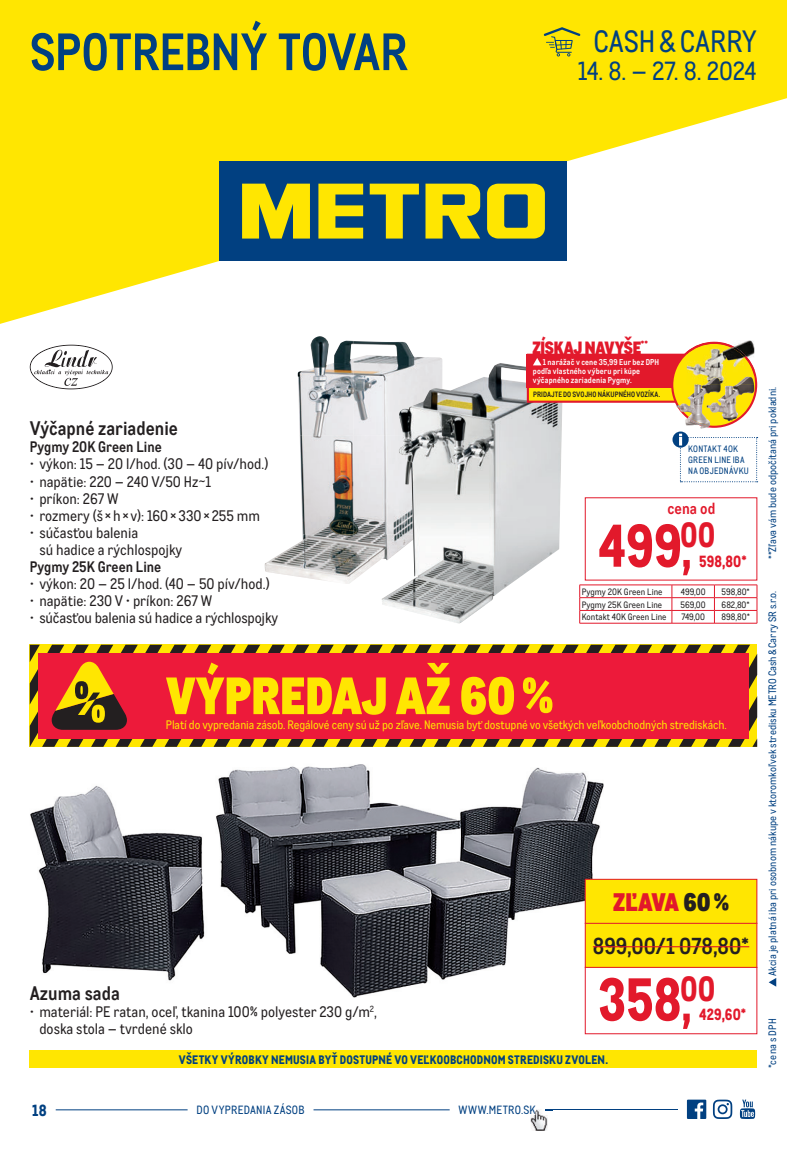
<style>
.page{position:relative;width:787px;height:1149px;background:#fff}
.page>*{position:absolute;margin:0;border:0;box-sizing:border-box;transform-origin:0 0}
.t1{font:800 58.5px "CA Metro";letter-spacing:-.005em;color:#e2192b;scale:.95 1}
.t2{font:700 51px "CA Metro";letter-spacing:-.01em;color:#014081}
.t3{font:900 51px "CA Metro";color:#ffe601}
.t4{font:30px "CA Metro";color:#014081}
.t5{font:25.5px "CA Metro";letter-spacing:-.01em;color:#014081}
.t6{font:900 24.75px "CA Metro";color:#e2192b}
.t7{font:700 22.5px "CA Metro";letter-spacing:-.005em;color:#231f20}
.t8{font:700 19.2px "CA Metro";color:#231f20}
.t9{font:900 17.25px "CA Metro";letter-spacing:-.015em;color:#e2192b}
.t10{font:800 15.75px "CA Metro";letter-spacing:.005em;color:#e2192b;scale:.95 1}
.t11{font:700 15.75px "CA Metro";color:#e2192b}
.t12{font:800 15.75px "CA Metro";color:#014081}
.t13{font:14.85px/17.1px "CA Metro";color:#231f20}
.t14{font:700 14.85px "CA Metro";color:#231f20}
.t15{font:12px "CA Metro";letter-spacing:-.01em;color:#ffe601}
.t16{font:800 12px "CA Metro";letter-spacing:.015em;color:#014081}
.t17{font:11.7px "CA Metro";letter-spacing:.02em;color:#014081}
.t18{font:10.5px "CA Metro";color:#014081}
.t19{font:9px "CA Metro";color:#231f20}
.t20{font:9px/10.8px "CA Metro";letter-spacing:.025em;color:#014081}
.t21{font:700 8.25px/9px "CA Metro";letter-spacing:.015em;color:#fff}
.t22{font:700 7.5px "CA Metro";letter-spacing:.005em;color:#231f20}
.s1{font-weight:700}
.s2{color:#231f20}
</style>
<div class="page">
<svg style="left:0;top:0;width:787px;height:324px;fill:#ffe601"></svg>
<svg style="left:30px;top:644px;width:727px;height:102px;background:#d83130"></svg>
<img style="left:298px;top:336px;width:55px;height:99px">
<img style="left:353px;top:341px;width:89px;height:94px">
<img style="left:300px;top:435px;width:82px;height:99px">
<img style="left:264px;top:534px;width:118px;height:50px">
<img style="left:382px;top:363px;width:180px;height:260px">
<img style="left:30px;top:764px;width:573px;height:233px">
<svg style="left:768px;top:978px;width:8px;height:8px"></svg>
<hr style="left:579px;top:584px;width:93px;height:1px;background:#e2192b">
<hr style="left:672px;top:584px;width:42px;height:1px;background:#e2192b">
<hr style="left:714px;top:584px;width:43px;height:1px;background:#e2192b">
<hr style="left:579px;top:597px;width:93px;height:1px;background:#e2192b">
<hr style="left:672px;top:597px;width:42px;height:1px;background:#e2192b">
<hr style="left:714px;top:597px;width:43px;height:1px;background:#e2192b">
<hr style="left:579px;top:610px;width:93px;height:1px;background:#e2192b">
<svg style="left:579px;top:585px;width:1px;height:37px"></svg>
<hr style="left:672px;top:610px;width:42px;height:1px;background:#e2192b">
<svg style="left:671px;top:585px;width:1px;height:37px"></svg>
<hr style="left:714px;top:610px;width:43px;height:1px;background:#e2192b">
<svg style="left:714px;top:585px;width:1px;height:37px"></svg>
<svg style="left:756px;top:585px;width:1px;height:37px"></svg>
<hr style="left:579px;top:622px;width:178px;height:1px;background:#e2192b">
<img style="left:587px;top:968px;width:16px;height:29px">
<div style="left:585px;top:966px;width:172px;height:67px;border:1px solid #e2192b"></div>
<div style="left:585px;top:923px;width:172px;height:44px;background:#ffe601"></div>
<hr style="left:593px;top:945px;width:156px;height:2px;background:#e2192b">
<div style="left:585px;top:922px;width:172px;height:45px;border:1px solid #e2192b"></div>
<div style="left:585px;top:879px;width:172px;height:44px;background:#ffe601"></div>
<div style="left:585px;top:878px;width:172px;height:45px;border:1px solid #e2192b"></div>
<div style="left:220px;top:161px;width:347px;height:100px;background:#014081"></div>
<svg style="left:242px;top:183px;width:68px;height:55px"></svg>
<svg style="left:425px;top:183px;width:55px;height:55px"></svg>
<svg style="left:318px;top:183px;width:45px;height:55px"></svg>
<svg style="left:370px;top:183px;width:49px;height:55px"></svg>
<svg style="left:487px;top:183px;width:58px;height:55px"></svg>
<svg style="left:30px;top:344px;width:83px;height:45px"></svg>
<svg style="left:527px;top:347px;width:230px;height:80px"></svg>
<img style="left:686px;top:376px;width:49px;height:9px">
<img style="left:686px;top:341px;width:68px;height:35px">
<img style="left:678px;top:385px;width:37px;height:40px">
<img style="left:676px;top:405px;width:34px;height:22px">
<img style="left:694px;top:377px;width:26px;height:8px">
<img style="left:706px;top:385px;width:29px;height:36px">
<img style="left:735px;top:376px;width:19px;height:9px">
<svg style="left:672px;top:431px;width:16px;height:16px"></svg>
<svg style="left:679px;top:433px;width:78px;height:49px"></svg>
<svg style="left:543px;top:27px;width:37px;height:29px"></svg>
<hr style="left:56px;top:1109px;width:132px;height:1px;background:#014081">
<hr style="left:313px;top:1109px;width:136px;height:1px;background:#014081">
<hr style="left:546px;top:1109px;width:131px;height:1px;background:#014081">
<svg style="left:713px;top:1099px;width:19px;height:19px"></svg>
<svg style="left:687px;top:1099px;width:19px;height:19px"></svg>
<svg style="left:740px;top:1099px;width:15px;height:19px"></svg>
<img style="left:530px;top:1109px;width:22px;height:21px">
<svg style="left:530px;top:1109px;width:6px;height:4px"></svg>
<div style="left:30px;top:1049px;width:727px;height:18px;background:#ffe601"></div>
<h2 class="t2" style="left:30px;top:33px;width:379px">SPOTREBNÝ TOVAR</h2>
<h3 class="t4" style="left:593px;top:30px;width:165px">CASH &amp; CARRY</h3>
<h3 class="t5" style="left:578px;top:62px;width:180px">14. 8. – 27. 8. 2024</h3>
<p class="t8" style="left:30px;top:421px;width:150px">Výčapné zariadenie</p>
<p class="t14" style="left:30px;top:441px;width:134px">Pygmy 20K Green Line</p>
<p class="t13" style="left:30px;top:457px;width:240px">• výkon: 15 – 20 l/hod. (30 – 40 pív/hod.)</p>
<p class="t13" style="left:30px;top:474px;width:183px">• napätie: 220 – 240 V/50 Hz~1</p>
<p class="t13" style="left:30px;top:491px;width:90px">• príkon: 267 W</p>
<p class="t13" style="left:30px;top:508px;width:232px">• rozmery (š × h × v): 160 × 330 × 255 mm</p>
<p class="t13" style="left:39px;top:525px;width:144px;text-indent:-10px">• súčasťou balenia<br>sú hadice a rýchlospojky</p>
<p class="t14" style="left:30px;top:561px;width:133px">Pygmy 25K Green Line</p>
<p class="t13" style="left:30px;top:576px;width:241px">• výkon: 20 – 25 l/hod. (40 – 50 pív/hod.)</p>
<p class="t13" style="left:30px;top:593px;width:184px">• napätie: 230 V • príkon: 267 W</p>
<p class="t13" style="left:30px;top:610px;width:250px">• súčasťou balenia sú hadice a rýchlospojky</p>
<p class="t9" style="left:532px;top:341px;width:117px">ZÍSKAJ NAVYŠE<sup>**</sup></p>
<p class="t22" style="left:533px;top:392px;width:128px">PRIDAJTE DO SVOJHO NÁKUPNÉHO VOZÍKA.</p>
<p class="t21" style="left:533px;top:359px;width:128px;text-indent:10px">1 narážač v cene 35,99 Eur bez DPH podľa vlastného výberu pri kúpe výčapného zariadenia Pygmy.</p>
<p class="t20" style="left:688px;top:444px;width:62px">KONTAKT 40K<br>GREEN LINE IBA<br>NA OBJEDNÁVKU</p>
<p class="t11" style="left:667px;top:502px;width:49px">cena od</p>
<h1 class="t1" style="left:598px;top:524px;width:125px">499<span class="s1">,</span><sup>00</sup></h1>
<p class="t10" style="left:699px;top:555px;width:52px">598,80 *</p>
<p class="t19" style="left:582px;top:588px;width:82px">Pygmy 20K Green Line</p>
<p class="t19" style="left:680px;top:588px;width:26px">499,00</p>
<p class="t19" style="left:721px;top:588px;width:30px">598,80 *</p>
<p class="t19" style="left:582px;top:601px;width:82px">Pygmy 25K Green Line</p>
<p class="t19" style="left:680px;top:601px;width:27px">569,00</p>
<p class="t19" style="left:721px;top:601px;width:30px">682,80 *</p>
<p class="t19" style="left:582px;top:613px;width:86px">Kontakt 40K Green Line</p>
<p class="t19" style="left:681px;top:613px;width:25px">749,00</p>
<p class="t19" style="left:721px;top:613px;width:30px">898,80 *</p>
<h2 class="t3" style="left:166px;top:677px;width:389px">VÝPREDAJ AŽ 60 %</h2>
<p class="t15" style="left:166px;top:719px;width:562px">Platí do vypredania zásob. Regálové ceny sú už po zľave. Nemusia byť dostupné vo všetkých veľkoobchodných strediskách.</p>
<h3 class="t6" style="left:613px;top:893px;width:117px">ZĽAVA <span class="s2">60 %</span></h3>
<p class="t8" style="left:30px;top:985px;width:92px">Azuma sada</p>
<p class="t13" style="left:39px;top:1004px;width:339px;text-indent:-10px">• materiál: PE ratan, oceľ, tkanina 100% polyester 230 g/m<sup>2</sup>, doska stola – tvrdené sklo</p>
<h3 class="t7" style="left:593px;top:937px;width:158px">899,00 / 1 078,80 *</h3>
<h1 class="t1" style="left:598px;top:978px;width:125px">358<span class="s1">,</span><sup>00</sup></h1>
<p class="t10" style="left:699px;top:1008px;width:51px">429,60 *</p>
<p class="t16" style="left:179px;top:1054px;width:430px">VŠETKY VÝROBKY NEMUSIA BYŤ DOSTUPNÉ VO VEĽKOOBCHODNOM STREDISKU ZVOLEN.</p>
<p class="t12" style="left:32px;top:1103px;width:16px">18</p>
<p class="t17" style="left:196px;top:1105px;width:110px">DO VYPREDANIA ZÁSOB</p>
<p class="t17" style="left:458px;top:1105px;width:79px">WWW.METRO.SK</p>
<p class="t18" style="left:768px;top:559px;width:174px;rotate:-90deg">**Zľava vám bude odpočítaná pri pokladni.</p>
<p class="t18" style="left:768px;top:975px;width:387px;rotate:-90deg">Akcia je platná iba pri osobnom nákupe v ktoromkoľvek stredisku METRO Cash &amp; Carry SR s.r.o.</p>
<p class="t18" style="left:768px;top:1067px;width:51px;rotate:-90deg">*cena s DPH</p>
</div>
